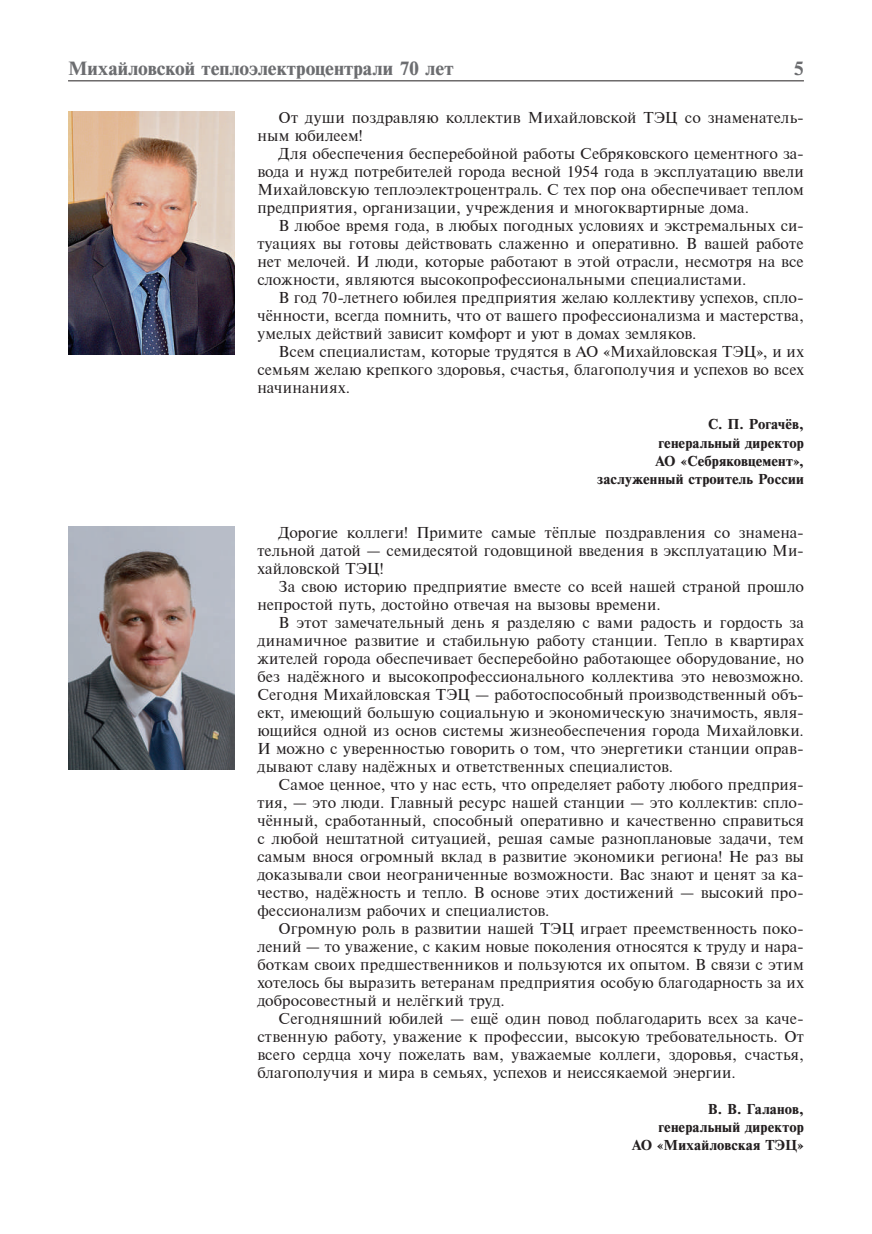
<style>
.page{position:relative;width:872px;height:1234px;background:#fff}
.page>*{position:absolute;margin:0;border:0;box-sizing:border-box;transform-origin:0 0}
.t1{font:700 18px "Times ET";color:#6c6d70}
.t2{font:15px/18px "Times ET";letter-spacing:.01em;color:#231f20;text-align:justify}
.t3{font:700 13.5px/18px "Times ET";letter-spacing:.015em;color:#231f20;text-align:right}
</style>
<div class="page">
<hr style="left:68px;top:80px;width:736px;height:1px;background:#231f20">
<img style="left:68px;top:112px;width:166px;height:242px">
<img style="left:68px;top:526px;width:166px;height:242px">
<p class="t1" style="left:68px;top:57px;width:387px">Михайловской теплоэлектроцентрали 70 лет</p>
<p class="t1" style="left:794px;top:57px;width:12px">5</p>
<p class="t2" style="left:257px;top:109px;width:548px;text-indent:21px">От души поздравляю коллектив Михайловской ТЭЦ со знаменатель&shy;ным юбилеем!</p>
<p class="t2" style="left:257px;top:145px;width:548px;text-indent:21px">Для обеспечения бесперебойной работы Себряковского цементного за&shy;вода и нужд потребителей города весной 1954 года в эксплуатацию ввели Михайловскую теплоэлектроцентраль. С тех пор она обеспечивает теплом предприятия, организации, учреждения и многоквартирные дома.</p>
<p class="t2" style="left:257px;top:217px;width:548px;text-indent:21px">В любое время года, в любых погодных условиях и экстремальных си&shy;туациях вы готовы действовать слаженно и оперативно. В вашей работе нет мелочей. И люди, которые работают в этой отрасли, несмотря на все сложности, являются высокопрофессиональными специалистами.</p>
<p class="t2" style="left:257px;top:289px;width:548px;text-indent:21px">В год 70-летнего юбилея предприятия желаю коллективу успехов, спло&shy;чённости, всегда помнить, что от вашего профессионализма и мастерства, умелых действий зависит комфорт и уют в домах земляков.</p>
<p class="t2" style="left:257px;top:343px;width:548px;text-indent:21px">Всем специалистам, которые трудятся в АО «Михайловская ТЭЦ», и их семьям желаю крепкого здоровья, счастья, благополучия и успехов во всех начинаниях.</p>
<p class="t3" style="left:597px;top:415px;width:208px">С. П. Рогачёв,<br>генеральный директор<br>АО «Себряковцемент», заслуженный строитель России</p>
<p class="t2" style="left:257px;top:523px;width:548px;text-indent:21px">Дорогие коллеги! Примите самые тёплые поздравления со знамена&shy;тельной датой — семидесятой годовщиной введения в эксплуатацию Ми&shy;хайловской ТЭЦ!</p>
<p class="t2" style="left:257px;top:577px;width:548px;text-indent:21px">За свою историю предприятие вместе со всей нашей страной прошло непростой путь, достойно отвечая на вызовы времени.</p>
<p class="t2" style="left:257px;top:613px;width:548px;text-indent:21px">В этот замечательный день я разделяю с вами радость и гордость за динамичное развитие и стабильную работу станции. Тепло в квартирах жителей города обеспечивает бесперебойно работающее оборудование, но без надёжного и высокопрофессионального коллектива это невозможно.<br>Сегодня Михайловская ТЭЦ — работоспособный производственный объ&shy;ект, имеющий большую социальную и экономическую значимость, явля&shy;ющийся одной из основ системы жизнеобеспечения города Михайловки.<br>И можно с уверенностью говорить о том, что энергетики станции оправ&shy;дывают славу надёжных и ответственных специалистов.</p>
<p class="t2" style="left:257px;top:775px;width:548px;text-indent:21px">Самое ценное, что у нас есть, что определяет работу любого предприя&shy;тия, — это люди. Главный ресурс нашей станции — это коллектив: спло&shy;чённый, сработанный, способный оперативно и качественно справиться с любой нештатной ситуацией, решая самые разноплановые задачи, тем самым внося огромный вклад в развитие экономики региона! Не раз вы доказывали свои неограниченные возможности. Вас знают и ценят за ка&shy;чество, надёжность и тепло. В основе этих достижений — высокий про&shy;фессионализм рабочих и специалистов.</p>
<p class="t2" style="left:257px;top:919px;width:548px;text-indent:21px">Огромную роль в развитии нашей ТЭЦ играет преемственность поко&shy;лений — то уважение, с каким новые поколения относятся к труду и нара&shy;боткам своих предшественников и пользуются их опытом. В связи с этим хотелось бы выразить ветеранам предприятия особую благодарность за их добросовестный и нелёгкий труд.</p>
<p class="t2" style="left:257px;top:1009px;width:548px;text-indent:21px">Сегодняшний юбилей — ещё один повод поблагодарить всех за каче&shy;ственную работу, уважение к профессии, высокую требовательность. От всего сердца хочу пожелать вам, уважаемые коллеги, здоровья, счастья, благополучия и мира в семьях, успехов и неиссякаемой энергии.</p>
<p class="t3" style="left:632px;top:1099px;width:173px">В. В. Галанов, генеральный директор<br>АО «Михайловская ТЭЦ»</p>
</div>
